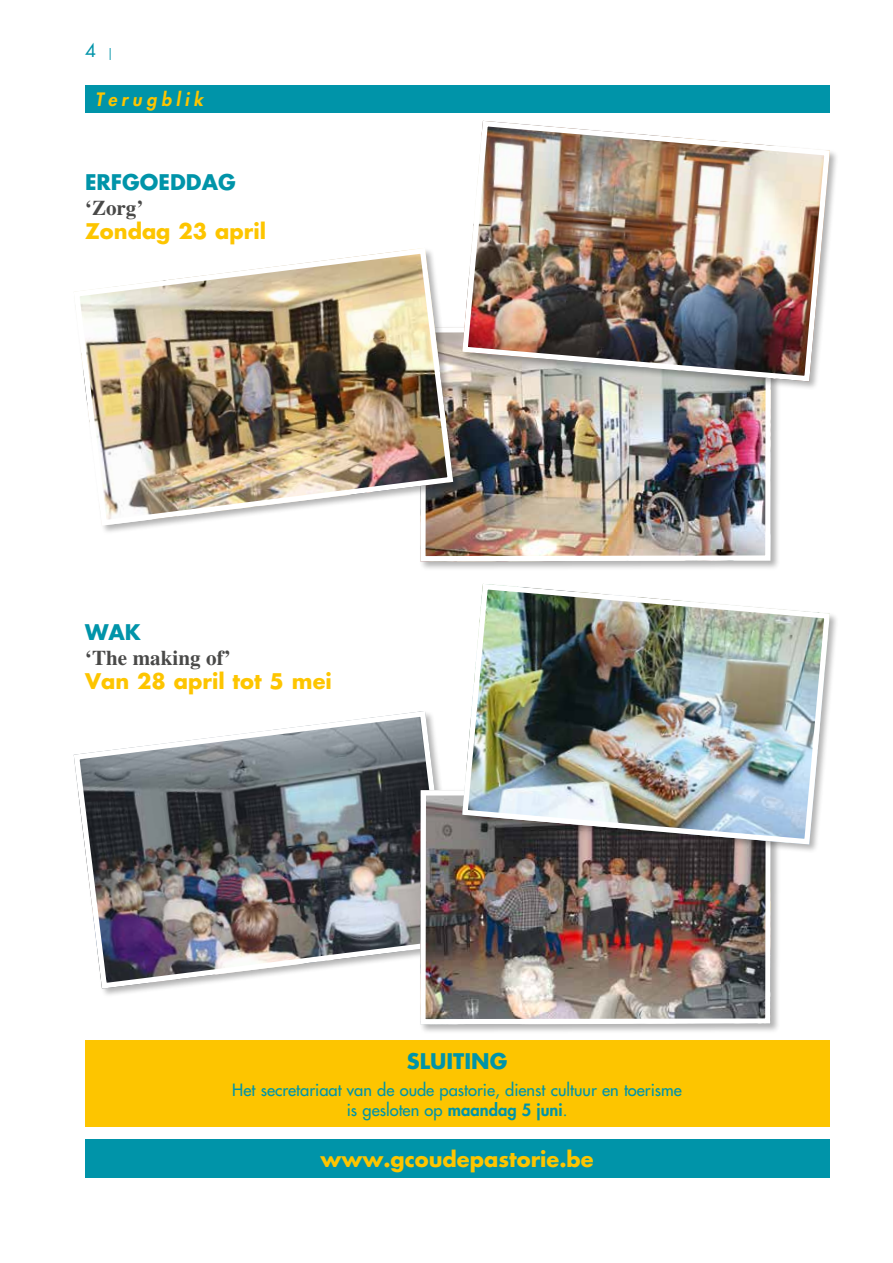
<style>
.page{position:relative;width:893px;height:1263px;background:#fff}
.page>*{position:absolute;margin:0;border:0;box-sizing:border-box;transform-origin:0 0}
.t1{font:700 21px "Futura Std";color:#fdc500}
.t2{font:700 21px "Futura Std";color:#0094a9}
.t3{font:700 21px "Times LT Std";color:#494948}
.t4{font:italic 800 18px "Futura Std";letter-spacing:.25em;color:#fdc500}
.t5{font:18px "Futura Std";color:#0094a9}
.t6{font:500 16.5px/19.8px "Futura Std";color:#0094a9;text-align:center}
.s1{font-family:"Officina Sans Std";font-size:12px}
.s2{font-weight:800}
</style>
<div class="page">
<div style="left:85px;top:1040px;width:744px;height:87px;background:#fdc500"></div>
<div style="left:85px;top:1140px;width:744px;height:38px;background:#0094a9"></div>
<div style="left:85px;top:85px;width:744px;height:27px;background:#0094a9"></div>
<div style="left:419px;top:325px;width:362px;height:246px;background:#000;opacity:.3"></div>
<img style="left:419px;top:391px;width:354px;height:173px">
<div style="left:461px;top:119px;width:379px;height:272px;background:#000;opacity:.3"></div>
<img style="left:461px;top:119px;width:372px;height:265px">
<div style="left:73px;top:247px;width:389px;height:288px;background:#000;opacity:.3"></div>
<img style="left:73px;top:247px;width:383px;height:282px">
<img style="left:73px;top:711px;width:368px;height:280px">
<div style="left:419px;top:788px;width:362px;height:246px;background:#000;opacity:.3"></div>
<img style="left:418px;top:787px;width:355px;height:240px">
<div style="left:461px;top:582px;width:379px;height:272px;background:#000;opacity:.3"></div>
<img style="left:459px;top:582px;width:374px;height:265px">
<p class="t5" style="left:85px;top:39px;width:28px">4 <span class="s1">|</span></p>
<p class="t4" style="left:95px;top:88px;width:109px">Terugblik</p>
<p class="t2" style="left:85px;top:168px;width:152px">ERFGOEDDAG</p>
<p class="t3" style="left:85px;top:196px;width:60px">‘Zorg’</p>
<p class="t1" style="left:85px;top:218px;width:182px">Zondag 23 april</p>
<p class="t2" style="left:85px;top:618px;width:57px">WAK</p>
<p class="t3" style="left:85px;top:645px;width:147px">‘The making of’</p>
<p class="t1" style="left:85px;top:667px;width:248px">Van 28 april tot 5 mei</p>
<p class="t2" style="left:407px;top:1047px;width:102px">SLUITING</p>
<p class="t6" style="left:232px;top:1080px;width:451px">Het secretariaat van de oude pastorie, dienst cultuur en toerisme is gesloten op <span class="s2">maandag 5 juni</span>.</p>
<p class="t1" style="left:321px;top:1145px;width:275px">www.gcoudepastorie.be</p>
</div>
